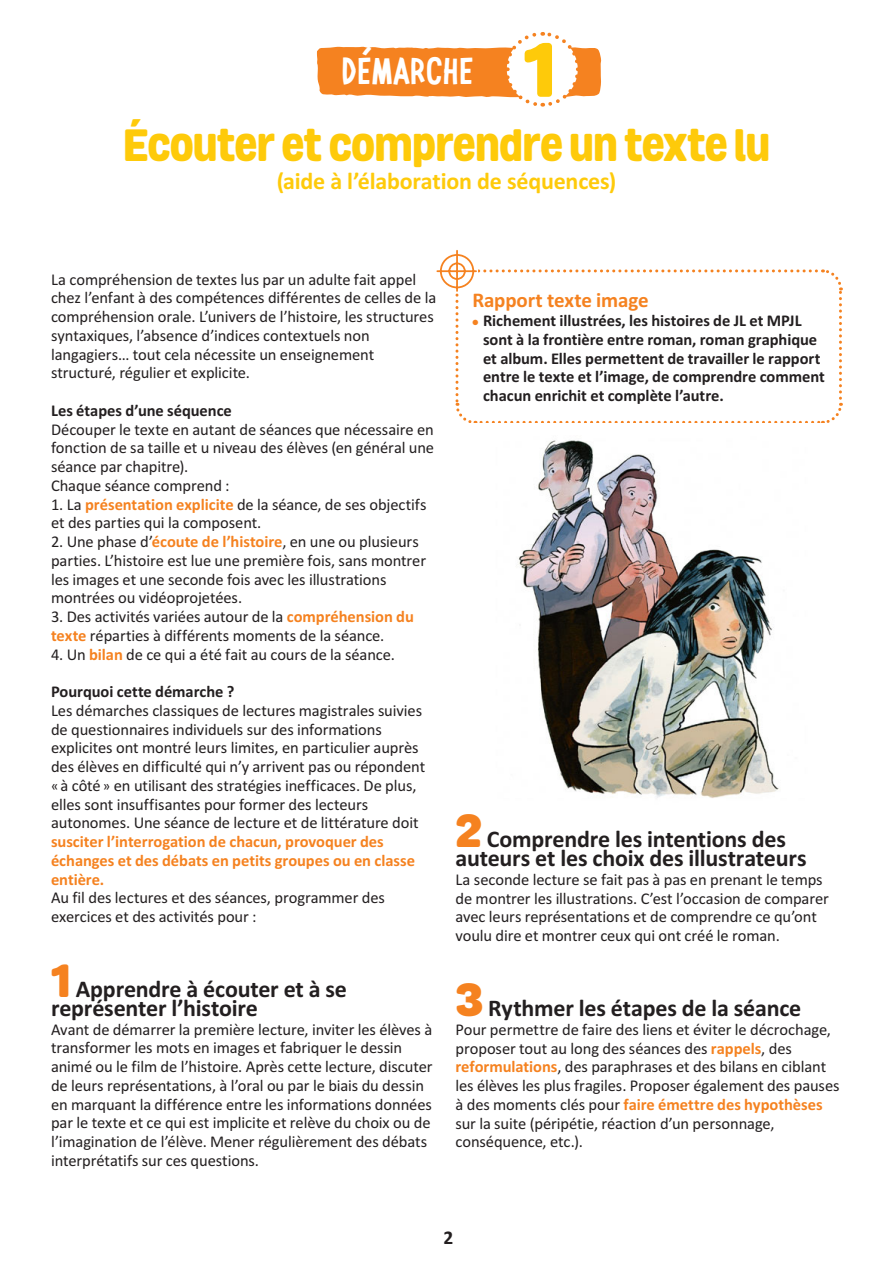
<style>
.page{position:relative;width:893px;height:1263px;background:#fff}
.page>*{position:absolute;margin:0;border:0;box-sizing:border-box;transform-origin:0 0}
.TITRE{font:74.4px "Grotastrapi Rounded";color:#feca0a}
.TITRE-2{font:37.5px "Grotastrapi Rounded";letter-spacing:-.005em;color:#feca0a}
.INTERS{font:35.7px "Le Osler Astrapi Sharp";letter-spacing:.005em;color:#fff}
.texte_courant__intro{font:700 24px/18.8px "Calibri";letter-spacing:-.01em;color:#231f20}
.TITRE-3{font:700 24px "Calibri";letter-spacing:-.01em;color:#feca0a}
.titre_encadré__fic{font:700 21px "Calibri";letter-spacing:-.01em;color:#f58220}
.texte_courant__intro-2{font:700 19.5px "Calibri";color:#231f20}
.texte_courant__intro-3{font:16.5px/18.8px "Calibri";letter-spacing:-.005em;color:#231f20}
.texte_courant__intro-4{font:700 16.5px/18.8px "Calibri";letter-spacing:-.005em;color:#231f20}
.s1{font-weight:700;color:#f58220}
.s2{font-family:"Grotastrapi Rounded";font-weight:400;font-size:45px;color:#f58220}
.s3{color:#f58220}
</style>
<div class="page">
<img style="left:518px;top:440px;width:261px;height:358px">
<svg style="left:316px;top:32px;width:285px;height:75px"></svg>
<svg style="left:436px;top:250px;width:407px;height:173px"></svg>
<p class="INTERS" style="left:343px;top:51px;width:133px">DÉMARCHE</p>
<p class="TITRE" style="left:523px;top:11px;width:35px">1</p>
<p class="TITRE-2" style="left:123px;top:117px;width:648px">Écouter et comprendre un texte lu</p>
<p class="TITRE-3" style="left:277px;top:166px;width:341px">(aide à l’élaboration de séquences)</p>
<p class="texte_courant__intro-3" style="left:51px;top:269px;width:387px">La compréhension de textes lus par un adulte fait appel chez l’enfant à des compétences différentes de celles de la compréhension orale. L’univers de l’histoire, les structures syntaxiques, l’absence d’indices contextuels non langagiers… tout cela nécessite un enseignement structuré, régulier et explicite.</p>
<p class="texte_courant__intro-4" style="left:51px;top:401px;width:182px">Les étapes d’une séquence</p>
<p class="texte_courant__intro-3" style="left:51px;top:419px;width:385px;text-align:justify">Découper le texte en autant de séances que nécessaire en fonction de sa taille et u niveau des élèves (en général une séance par chapitre).</p>
<p class="texte_courant__intro-3" style="left:51px;top:475px;width:180px">Chaque séance comprend :</p>
<p class="texte_courant__intro-3" style="left:51px;top:494px;width:377px">1. La <span class="s1">présentation explicite</span> de la séance, de ses objectifs et des parties qui la composent.</p>
<p class="texte_courant__intro-3" style="left:51px;top:532px;width:377px">2. Une phase d’<span class="s1">écoute de l’histoire</span>, en une ou plusieurs parties. L’histoire est lue une première fois, sans montrer les images et une seconde fois avec les illustrations montrées ou vidéoprojetées.</p>
<p class="texte_courant__intro-3" style="left:51px;top:607px;width:364px">3. Des activités variées autour de la <span class="s1">compréhension du texte</span> réparties à différents moments de la séance.</p>
<p class="texte_courant__intro-3" style="left:51px;top:644px;width:345px">4. Un <span class="s1">bilan</span> de ce qui a été fait au cours de la séance.</p>
<p class="texte_courant__intro-4" style="left:51px;top:682px;width:185px">Pourquoi cette démarche ?</p>
<p class="texte_courant__intro-3" style="left:51px;top:700px;width:376px">Les démarches classiques de lectures magistrales suivies de questionnaires individuels sur des informations explicites ont montré leurs limites, en particulier auprès des élèves en difficulté qui n’y arrivent pas ou répondent « à côté » en utilisant des stratégies inefficaces. De plus, elles sont insuffisantes pour former des lecteurs autonomes. Une séance de lecture et de littérature doit <span class="s1">susciter l’interrogation de chacun, provoquer des échanges et des débats en petits groupes ou en classe entière.</span></p>
<p class="texte_courant__intro-3" style="left:51px;top:888px;width:335px">Au fil des lectures et des séances, programmer des exercices et des activités pour :</p>
<p class="texte_courant__intro" style="left:51px;top:979px;width:297px"><span class="s2">1</span> Apprendre à écouter et à se représenter l’histoire</p>
<p class="texte_courant__intro-3" style="left:51px;top:1019px;width:383px">Avant de démarrer la première lecture, inviter les élèves à transformer les mots en images et fabriquer le dessin animé ou le film de l’histoire. Après cette lecture, discuter de leurs représentations, à l’oral ou par le biais du dessin en marquant la différence entre les informations données par le texte et ce qui est implicite et relève du choix ou de l’imagination de l’élève. Mener régulièrement des débats interprétatifs sur ces questions.</p>
<p class="titre_encadré__fic" style="left:472px;top:287px;width:178px">Rapport texte image</p>
<p class="texte_courant__intro-4" style="left:483px;top:311px;width:343px;text-indent:-11px"><span class="s3">●</span> Richement illustrées, les histoires de JL et MPJL sont à la frontière entre roman, roman graphique et album. Elles permettent de travailler le rapport entre le texte et l’image, de comprendre comment chacun enrichit et complète l’autre.</p>
<p class="texte_courant__intro" style="left:455px;top:830px;width:353px"><span class="s2">2</span> Comprendre les intentions des auteurs et les choix des illustrateurs</p>
<p class="texte_courant__intro-3" style="left:455px;top:869px;width:375px">La seconde lecture se fait pas à pas en prenant le temps de montrer les illustrations. C’est l’occasion de comparer avec leurs représentations et de comprendre ce qu’ont voulu dire et montrer ceux qui ont créé le roman.</p>
<p class="texte_courant__intro" style="left:455px;top:998px;width:347px"><span class="s2">3</span> Rythmer les étapes de la séance</p>
<p class="texte_courant__intro-3" style="left:455px;top:1019px;width:386px">Pour permettre de faire des liens et éviter le décrochage, proposer tout au long des séances des <span class="s1">rappels</span>, des <span class="s1">reformulations</span>, des paraphrases et des bilans en ciblant les élèves les plus fragiles. Proposer également des pauses à des moments clés pour <span class="s1">faire émettre des hypothèses </span>sur la suite (péripétie, réaction d’un personnage, conséquence, etc.).</p>
<p class="texte_courant__intro-2" style="left:444px;top:1225px;width:11px">2</p>
</div>
